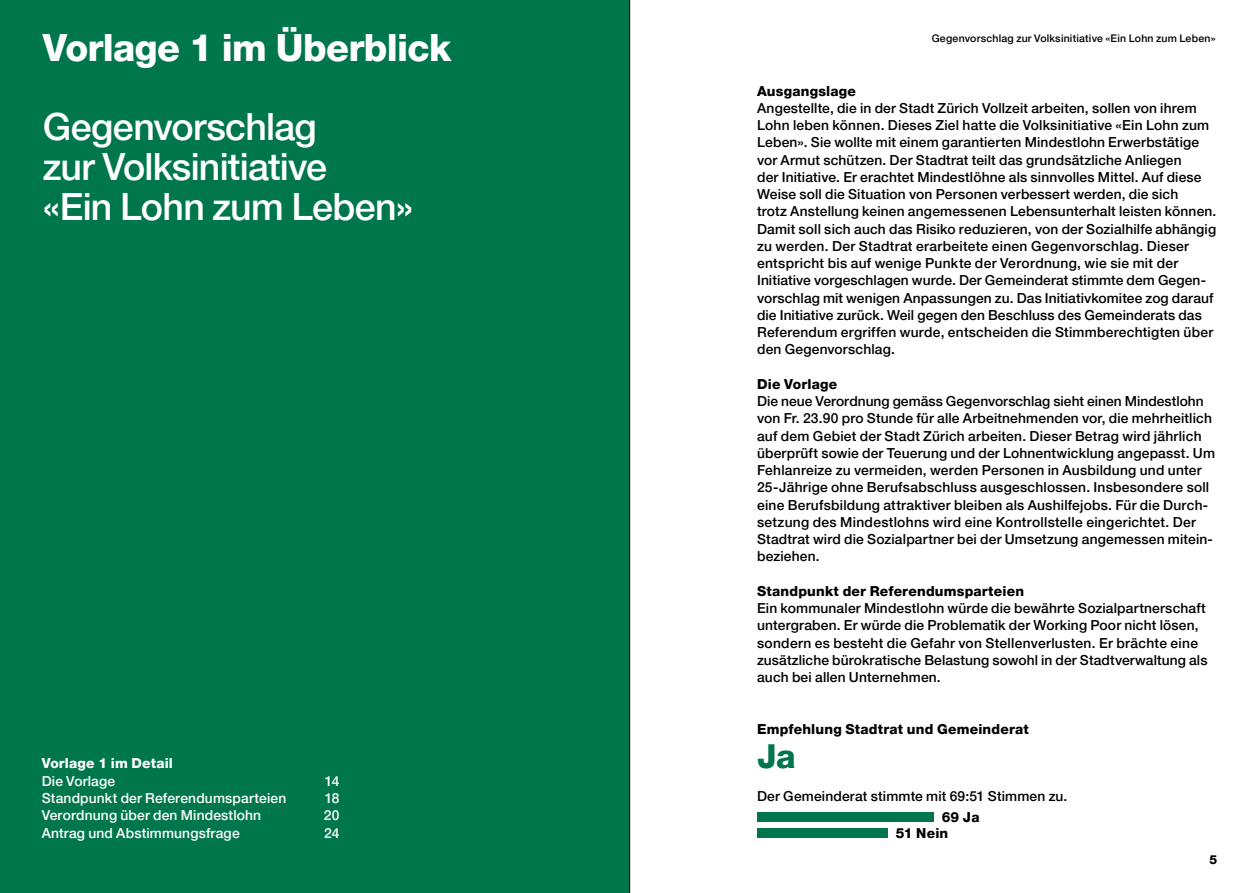
<style>
.page{position:relative;width:1259px;height:893px;background:#fff}
.page>*{position:absolute;margin:0;border:0;box-sizing:border-box;transform-origin:0 0}
._03_Lead_Medium_22pt{font:500 37.5px/39.8px "Helvetica Neue LT Pro";letter-spacing:-.02em;color:#fff}
._01_Titel_Heavy_22pt{font:800 37.5px "Helvetica Neue LT Pro";letter-spacing:-.015em;color:#fff}
._01_Titel_Heavy_22pt-2{font:800 33px "Helvetica Neue LT Pro";color:#00764d}
._04_Text_Medium_9_2p{font:500 13.8px/17.2px "Helvetica Neue LT Pro";letter-spacing:.01em;color:#000}
._04_Text_Medium_9_2p-2{font:500 13.8px "Helvetica Neue LT Pro";letter-spacing:.01em;color:#fff}
._04_UT_Heavy_9_2pt_G{font:800 13.8px "Helvetica Neue LT Pro";letter-spacing:.015em;color:#000}
._04_UT_Heavy_9_2pt{font:800 13.8px "Helvetica Neue LT Pro";letter-spacing:.015em;color:#000}
._04_Text_Medium_9_2p-3{font:800 13.8px "Helvetica Neue LT Pro";letter-spacing:.01em;color:#fff}
.t1{font:800 12.3px "Helvetica Neue LT Pro";color:#000}
._06_Legenden_Medium{font:500 10.5px "Helvetica Neue LT Pro";letter-spacing:.02em;color:#000}
</style>
<div class="page">
<div style="left:0;top:0;width:629px;height:893px;background:#00764d"></div>
<div style="left:757px;top:812px;width:176px;height:10px;background:#00764d"></div>
<div style="left:757px;top:828px;width:130px;height:9px;background:#00764d"></div>
<hr style="left:629px;top:0;width:1px;height:893px;background:#000">
<h1 class="_01_Titel_Heavy_22pt" style="left:43px;top:25px;width:410px">Vorlage 1 im Überblick</h1>
<p class="_03_Lead_Medium_22pt" style="left:43px;top:107px;width:372px">Gegenvorschlag<br>zur Volksinitiative<br>«Ein Lohn zum Leben»</p>
<p class="_04_Text_Medium_9_2p-3" style="left:42px;top:755px;width:133px">Vorlage 1 im Detail</p>
<p class="_04_Text_Medium_9_2p-2" style="left:42px;top:772px;width:75px">Die Vorlage</p>
<p class="_04_Text_Medium_9_2p-2" style="left:325px;top:772px;width:16px">14</p>
<p class="_04_Text_Medium_9_2p-2" style="left:42px;top:790px;width:246px">Standpunkt der Referendumsparteien</p>
<p class="_04_Text_Medium_9_2p-2" style="left:325px;top:790px;width:16px">18</p>
<p class="_04_Text_Medium_9_2p-2" style="left:42px;top:807px;width:221px">Verordnung über den Mindestlohn</p>
<p class="_04_Text_Medium_9_2p-2" style="left:324px;top:807px;width:17px">20</p>
<p class="_04_Text_Medium_9_2p-2" style="left:42px;top:824px;width:199px">Antrag und Abstimmungsfrage</p>
<p class="_04_Text_Medium_9_2p-2" style="left:324px;top:824px;width:17px">24</p>
<p class="_06_Legenden_Medium" style="left:931px;top:31px;width:285px">Gegenvorschlag zur Volksinitiative «Ein Lohn zum Leben»</p>
<p class="_04_UT_Heavy_9_2pt_G" style="left:757px;top:83px;width:100px">Ausgangslage</p>
<p class="_04_Text_Medium_9_2p" style="left:757px;top:99px;width:461px">Angestellte, die in der Stadt Zürich Vollzeit arbeiten, sollen von ihrem Lohn leben können. Dieses Ziel hatte die Volksinitiative «Ein Lohn zum Leben». Sie wollte mit einem garantierten Mindestlohn Erwerbstätige vor Armut schützen. Der Stadtrat teilt das grundsätzliche Anliegen<br>der Initiative. Er erachtet Mindestlöhne als sinnvolles Mittel. Auf diese Weise soll die Situation von Personen verbessert werden, die sich<br>trotz Anstellung keinen angemessenen Lebensunterhalt leisten können.<br>Damit soll sich auch das Risiko reduzieren, von der Sozialhilfe abhängig zu werden. Der Stadtrat erarbeitete einen Gegenvorschlag. Dieser entspricht bis auf wenige Punkte der Verordnung, wie sie mit der Initiative vorgeschlagen wurde. Der Gemeinderat stimmte dem Gegen&shy;vorschlag mit wenigen Anpassungen zu. Das Initiativkomitee zog darauf die Initiative zurück. Weil gegen den Beschluss des Gemeinderats das Referendum ergriffen wurde, entscheiden die Stimmberechtigten über den Gegenvorschlag.</p>
<p class="_04_UT_Heavy_9_2pt_G" style="left:757px;top:376px;width:82px">Die Vorlage</p>
<p class="_04_Text_Medium_9_2p" style="left:757px;top:392px;width:459px">Die neue Verordnung gemäss Gegenvorschlag sieht einen Mindestlohn von Fr. 23.90 pro Stunde für alle Arbeitnehmenden vor, die mehrheitlich auf dem Gebiet der Stadt Zürich arbeiten. Dieser Betrag wird jährlich überprüft sowie der Teuerung und der Lohnentwicklung angepasst. Um Fehlanreize zu vermeiden, werden Personen in Ausbildung und unter 25-Jährige ohne Berufsabschluss ausgeschlossen. Insbesondere soll eine Berufsbildung attraktiver bleiben als Aushilfejobs. Für die Durch&shy;setzung des Mindestlohns wird eine Kontrollstelle eingerichtet. Der Stadtrat wird die Sozialpartner bei der Umsetzung angemessen mitein&shy;beziehen.</p>
<p class="_04_UT_Heavy_9_2pt_G" style="left:757px;top:583px;width:268px">Standpunkt der Referendumsparteien</p>
<p class="_04_Text_Medium_9_2p" style="left:757px;top:599px;width:452px">Ein kommunaler Mindestlohn würde die bewährte Sozialpartnerschaft untergraben. Er würde die Problematik der Working Poor nicht lösen, sondern es besteht die Gefahr von Stellenverlusten. Er brächte eine zusätzliche bürokratische Belastung sowohl in der Stadtverwaltung als auch bei allen Unternehmen.</p>
<h3 class="_04_UT_Heavy_9_2pt" style="left:757px;top:721px;width:273px">Empfehlung Stadtrat und Gemeinderat</h3>
<h1 class="_01_Titel_Heavy_22pt-2" style="left:757px;top:737px;width:40px">Ja</h1>
<p class="_04_Text_Medium_9_2p" style="left:757px;top:787px;width:312px">Der Gemeinderat stimmte mit 69:51 Stimmen zu.</p>
<h3 class="_04_UT_Heavy_9_2pt" style="left:941px;top:809px;width:39px">69 Ja</h3>
<h3 class="_04_UT_Heavy_9_2pt" style="left:895px;top:824px;width:54px">51 Nein</h3>
<p class="t1" style="left:1209px;top:852px;width:9px">5</p>
</div>
